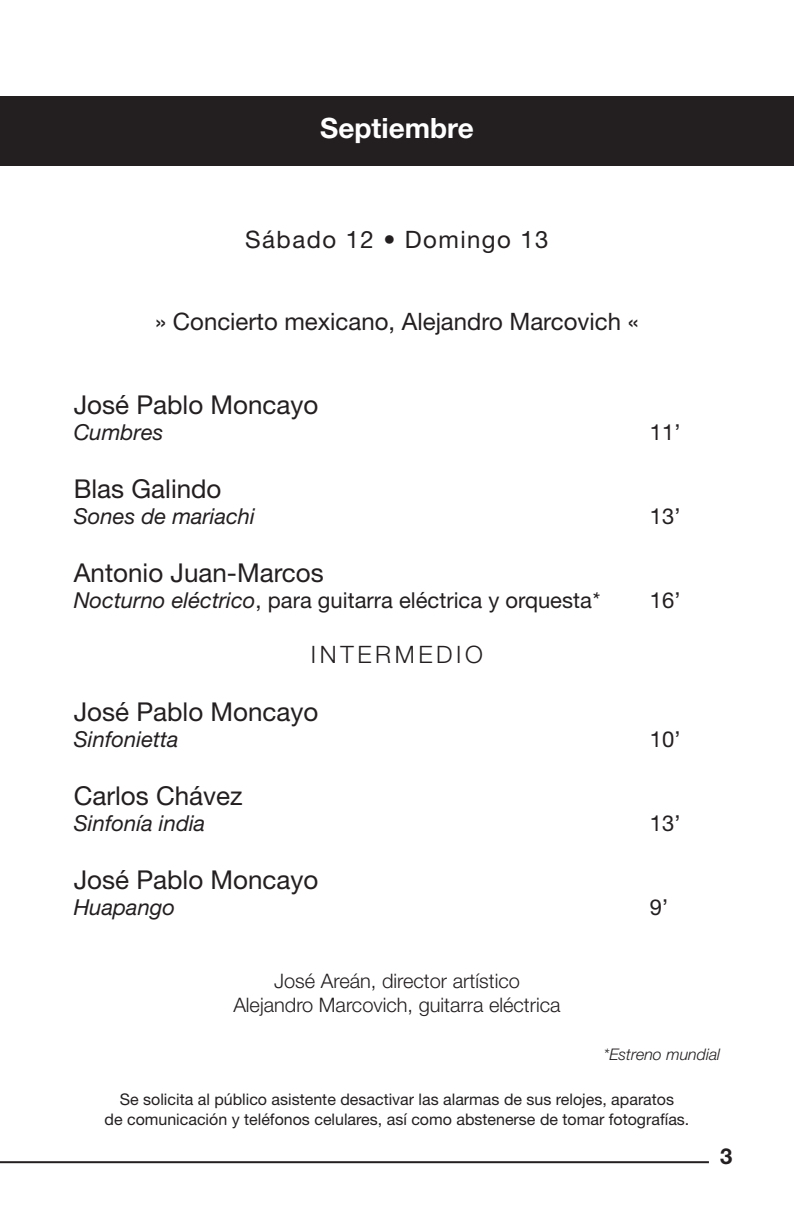
<style>
.page{position:relative;width:794px;height:1224px;background:#fff}
.page>*{position:absolute;margin:0;border:0;box-sizing:border-box;transform-origin:0 0}
.t1{font:700 28px "Helvetica Neue LT Std";color:#fff}
.t2{font:26px "Helvetica Neue LT Std";color:#231f20}
.t3{font:24px "Helvetica Neue LT Std";color:#231f20}
.t4{font:24px "Helvetica Neue LT Std";letter-spacing:.06em;color:#231f20}
.t5{font:300 24px "Helvetica Neue LT Std";letter-spacing:.15em;color:#231f20}
.t6{font:22px "Helvetica Neue LT Std";color:#231f20}
.t7{font:italic 22px "Helvetica Neue LT Std";color:#231f20}
.t8{font:700 22px "Helvetica Neue LT Std";color:#231f20}
.t9{font:300 20px/24px "Helvetica Neue LT Std";color:#231f20;text-align:center}
.t10{font:16px/19.2px "Helvetica Neue LT Std";color:#231f20;text-align:center}
.t11{font:italic 300 16px "Helvetica Neue LT Std";color:#231f20}
.s1{font-style:italic}
</style>
<div class="page">
<hr style="left:0;top:1161px;width:709px;height:2px;background:#231f20">
<div style="left:0;top:96px;width:794px;height:70px;background:#231f20"></div>
<h1 class="t1" style="left:320px;top:111px;width:155px">Septiembre</h1>
<h3 class="t4" style="left:245px;top:225px;width:305px">Sábado 12 • Domingo 13</h3>
<h3 class="t3" style="left:155px;top:307px;width:485px">» Concierto mexicano, Alejandro Marcovich «</h3>
<h2 class="t2" style="left:74px;top:389px;width:246px">José Pablo Moncayo</h2>
<h3 class="t7" style="left:74px;top:419px;width:91px">Cumbres</h3>
<h3 class="t6" style="left:650px;top:419px;width:32px">11’</h3>
<h2 class="t2" style="left:74px;top:473px;width:149px">Blas Galindo</h2>
<h3 class="t7" style="left:74px;top:503px;width:183px">Sones de mariachi</h3>
<h3 class="t6" style="left:650px;top:503px;width:32px">13’</h3>
<h2 class="t2" style="left:74px;top:557px;width:251px">Antonio Juan-Marcos</h2>
<h3 class="t6" style="left:74px;top:587px;width:527px"><span class="s1">Nocturno eléctrico</span>, para guitarra eléctrica y orquesta<span class="s1">*</span></h3>
<h3 class="t6" style="left:650px;top:587px;width:32px">16’</h3>
<h3 class="t5" style="left:311px;top:640px;width:173px">INTERMEDIO</h3>
<h2 class="t2" style="left:74px;top:696px;width:246px">José Pablo Moncayo</h2>
<h3 class="t7" style="left:74px;top:726px;width:106px">Sinfonietta</h3>
<h3 class="t6" style="left:650px;top:726px;width:32px">10’</h3>
<h2 class="t2" style="left:74px;top:780px;width:170px">Carlos Chávez</h2>
<h3 class="t7" style="left:74px;top:810px;width:133px">Sinfonía india</h3>
<h3 class="t6" style="left:650px;top:810px;width:32px">13’</h3>
<h2 class="t2" style="left:74px;top:864px;width:246px">José Pablo Moncayo</h2>
<h3 class="t7" style="left:74px;top:894px;width:103px">Huapango</h3>
<h3 class="t6" style="left:650px;top:894px;width:20px">9’</h3>
<p class="t9" style="left:233px;top:968px;width:329px">José Areán, director artístico<br>Alejandro Marcovich, guitarra eléctrica</p>
<p class="t11" style="left:604px;top:1045px;width:118px">*Estreno mundial</p>
<p class="t10" style="left:104px;top:1090px;width:586px">Se solicita al público asistente desactivar las alarmas de sus relojes, aparatos<br>de comunicación y teléfonos celulares, así como abstenerse de tomar fotografías.</p>
<h3 class="t8" style="left:720px;top:1143px;width:14px">3</h3>
</div>
